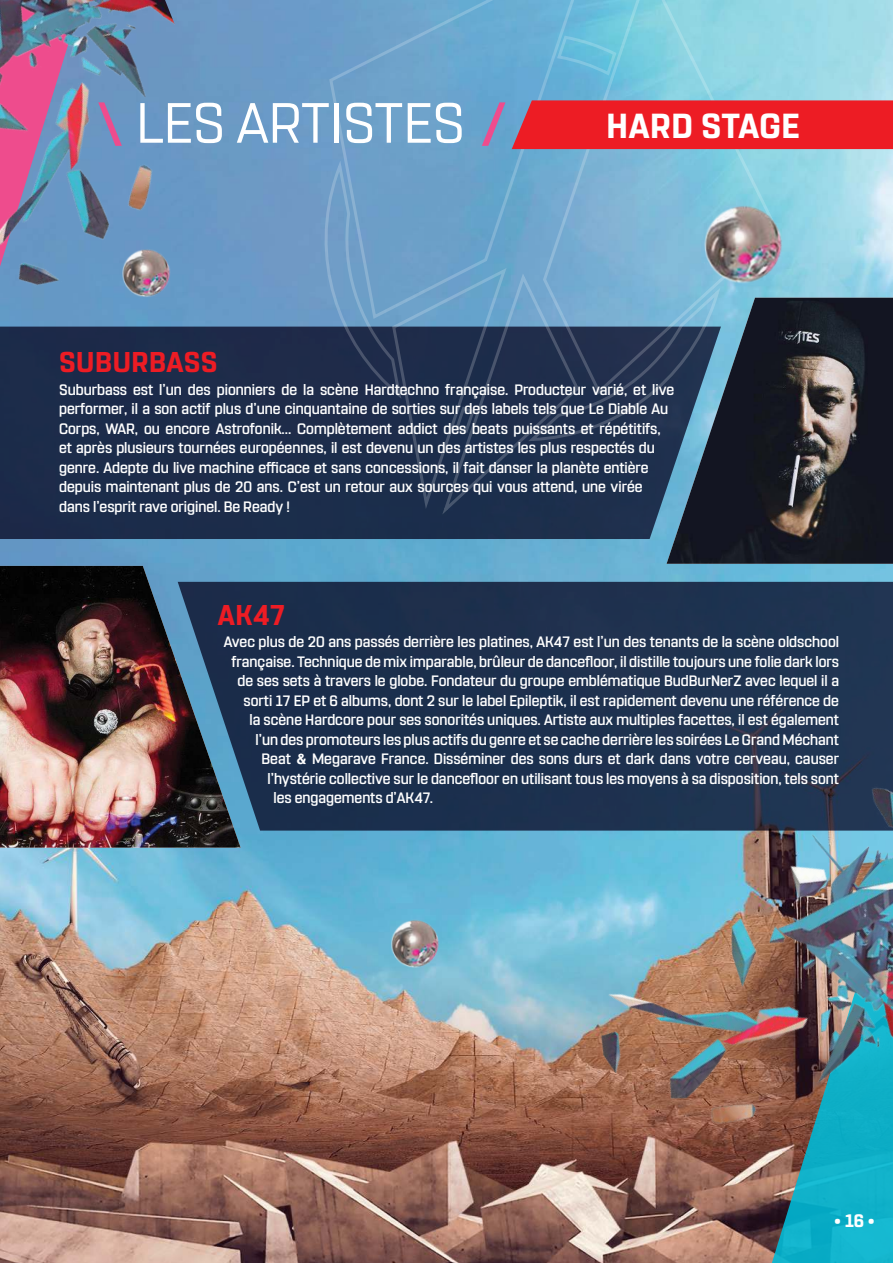
<style>
.page{position:relative;width:893px;height:1263px;background:#fff}
.page>*{position:absolute;margin:0;border:0;box-sizing:border-box;transform-origin:0 0}
.t1{font:56.4px "Rohn";letter-spacing:.01em;color:#fff}
.t2{font:700 34.65px "Rohn";letter-spacing:.02em;color:#fff}
.t3{font:700 28.5px "Rohn";letter-spacing:.02em;color:#ed1c24}
.t4{font:700 18px "Rohn";color:#fff}
.t5{font:500 15px/19.5px "Rohn";color:#fff}
.s1{font-family:"Helvetica LT Std";font-weight:700;font-stretch:condensed;font-size:13.5px}
</style>
<div class="page">
<img style="left:0;top:0;width:893px;height:1263px">
<svg style="left:753px;top:1224px;width:140px;height:39px;background:#22a1b5"></svg>
<div style="left:0;top:327px;width:667px;height:212px;background:#1c2c4a"></div>
<img style="left:667px;top:298px;width:226px;height:266px">
<div style="left:241px;top:582px;width:652px;height:249px;background:#1c2f4c"></div>
<img style="left:0;top:566px;width:241px;height:282px">
<svg style="left:328px;top:0;width:213px;height:155px;background:#6ba4cc"></svg>
<svg style="left:541px;top:0;width:239px;height:397px;background:#72b4c8"></svg>
<svg style="left:305px;top:155px;width:418px;height:365px;background:#466889"></svg>
<img style="left:0;top:0;width:250px;height:336px">
<img style="left:440px;top:678px;width:453px;height:546px">
<img style="left:668px;top:169px;width:127px;height:148px">
<img style="left:368px;top:897px;width:78px;height:92px">
<img style="left:100px;top:227px;width:78px;height:91px">
<svg style="left:98px;top:102px;width:24px;height:44px"></svg>
<svg style="left:482px;top:102px;width:23px;height:44px"></svg>
<div style="left:512px;top:100px;width:381px;height:49px;background:#ed1c24"></div>
<h1 class="t1" style="left:136px;top:91px;width:329px">LES ARTISTES</h1>
<h2 class="t2" style="left:606px;top:106px;width:195px">HARD STAGE</h2>
<h3 class="t3" style="left:59px;top:346px;width:160px">SUBURBASS</h3>
<p class="t5" style="left:59px;top:380px;width:616px">Suburbass est l’un des pionniers de la scène Hardtechno française. Producteur varié, et live performer, il a son actif plus d’une cinquantaine de sorties sur des labels tels que Le Diable Au Corps, WAR, ou encore Astrofonik... Complètement addict des beats puissants et répétitifs, et après plusieurs tournées européennes, il est devenu un des artistes les plus respectés du genre. Adepte du live machine eicace et sans concessions, il fait danser la planète entière depuis maintenant plus de 20 ans. C’est un retour aux sources qui vous attend, une virée dans l’esprit rave originel. Be Ready !</p>
<h3 class="t3" style="left:218px;top:598px;width:69px">AK47</h3>
<p class="t5" style="left:224px;top:632px;width:617px">Avec plus de 20 ans passés derrière les platines, AK47 est l’un des tenants de la scène oldschool</p>
<p class="t5" style="left:231px;top:651px;width:609px">française. Technique de mix imparable, brûleur de danceloor, il distille toujours une folie dark lors</p>
<p class="t5" style="left:237px;top:671px;width:603px">de ses sets à travers le globe. Fondateur du groupe emblématique BudBurNerZ avec lequel il a</p>
<p class="t5" style="left:243px;top:690px;width:597px">sorti 17 EP et 6 albums, dont 2 sur le label Epileptik, il est rapidement devenu une référence de</p>
<p class="t5" style="left:249px;top:710px;width:591px">la scène Hardcore pour ses sonorités uniques. Artiste aux multiples facettes, il est également</p>
<p class="t5" style="left:255px;top:729px;width:585px">l’un des promoteurs les plus actifs du genre et se cache derrière les soirées Le Grand Méchant</p>
<p class="t5" style="left:261px;top:749px;width:579px">Beat <span class="s1">&amp;</span> Megarave France. Disséminer des sons durs et dark dans votre cerveau, causer</p>
<p class="t5" style="left:267px;top:768px;width:573px">l’hystérie collective sur le danceloor en utilisant tous les moyens à sa disposition, tels sont</p>
<p class="t5" style="left:273px;top:788px;width:161px">les engagements d’AK47.</p>
<p class="t4" style="left:834px;top:1210px;width:42px">• 16 •</p>
</div>
